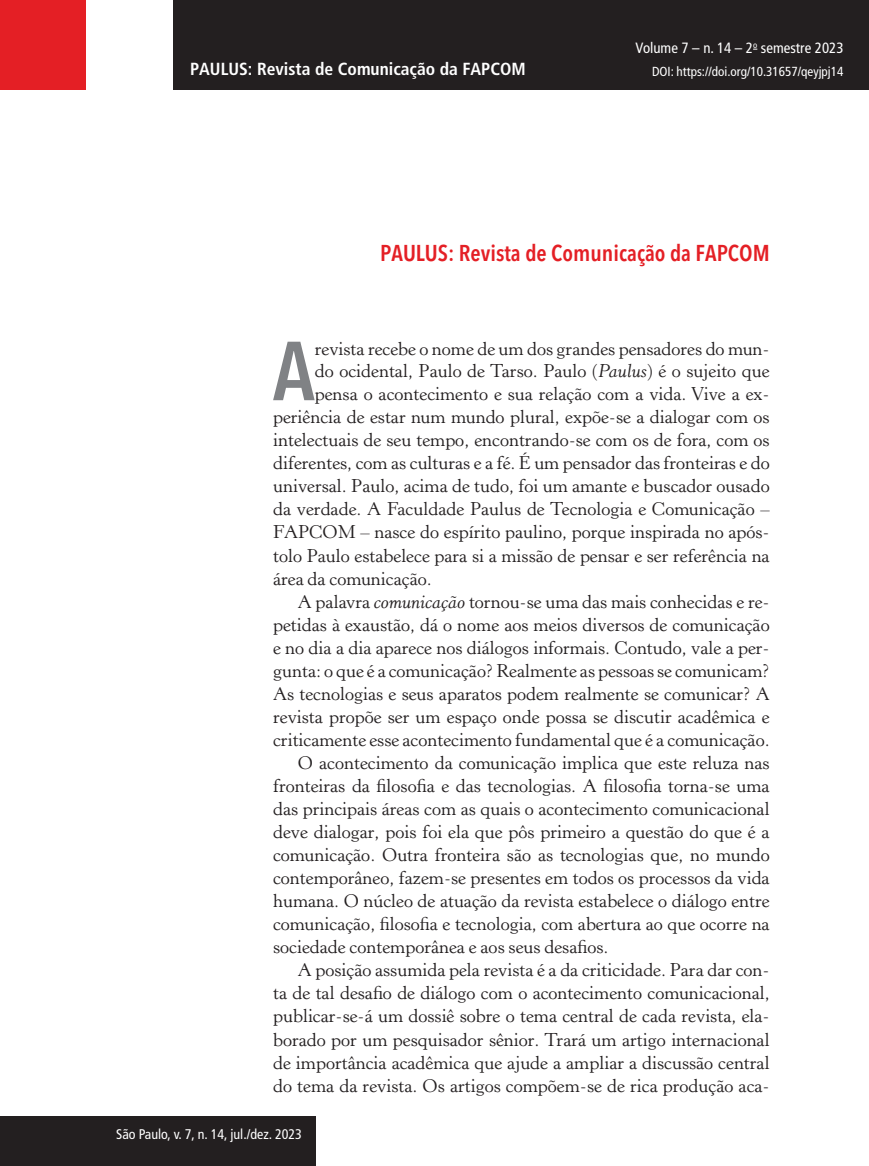
<style>
.page{position:relative;width:869px;height:1166px;background:#fff}
.page>*{position:absolute;margin:0;border:0;box-sizing:border-box;transform-origin:0 0}
.t1{font:600 condensed 82.6px "Avenir Next LT Pro";color:#808285}
.t2{font:600 condensed 22.75px "Avenir Next LT Pro";color:#e41f25}
.t3{font:500 19.25px "Aaux Office";color:#fff}
.t4{font:18.38px "Horley Old Style";color:#231f20}
.t5{font:700 condensed 17.5px "Frutiger";color:#fff}
.t6{font:condensed 14.88px "Frutiger LT Std";color:#fff}
.t7{font:condensed 14px "Frutiger LT Std";color:#fff}
.t8{font:condensed 13.12px "Frutiger LT Std";color:#fff}
.s1{font-style:italic}
</style>
<div class="page">
<div style="left:1px;top:1116px;width:314px;height:50px;background:#231f20"></div>
<div style="left:173px;top:0;width:695px;height:89px;background:#231f20"></div>
<div style="left:1px;top:0;width:84px;height:90px;background:#e41f25"></div>
<p class="t5" style="left:190px;top:58px;width:337px">PAULUS: Revista de Comunicação da FAPCOM</p>
<p class="t6" style="left:635px;top:39px;width:209px">Volume 7 – n. 14 – 2<sup>o</sup> semestre 2023</p>
<p class="t8" style="left:651px;top:64px;width:193px">DOI: https://doi.org/10.31657/qeyjpj14</p>
<p class="t3" style="left:827px;top:48px;width:10px">9</p>
<p class="t2" style="left:380px;top:239px;width:391px">PAULUS: Revista de Comunicação da FAPCOM</p>
<h1 class="t1" style="left:273px;top:321px;width:43px">A</h1>
<p class="t4" style="left:314px;top:338px;width:456px">revista recebe o nome de um dos grandes pensadores do mun-</p>
<p class="t4" style="left:314px;top:360px;width:456px">do ocidental, Paulo de Tarso. Paulo (<span class="s1">Paulus</span>) é o sujeito que</p>
<p class="t4" style="left:314px;top:383px;width:456px">pensa o acontecimento e sua relação com a vida. Vive a ex-</p>
<p class="t4" style="left:273px;top:406px;width:498px">periência de estar num mundo plural, expõe-se a dialogar com os</p>
<p class="t4" style="left:273px;top:429px;width:498px">intelectuais de seu tempo, encontrando-se com os de fora, com os</p>
<p class="t4" style="left:273px;top:452px;width:498px">diferentes, com as culturas e a fé. É um pensador das fronteiras e do</p>
<p class="t4" style="left:273px;top:475px;width:498px">universal. Paulo, acima de tudo, foi um amante e buscador ousado</p>
<p class="t4" style="left:273px;top:498px;width:498px">da verdade. A Faculdade Paulus de Tecnologia e Comunicação –</p>
<p class="t4" style="left:273px;top:521px;width:498px">FAPCOM – nasce do espírito paulino, porque inspirada no após-</p>
<p class="t4" style="left:273px;top:545px;width:498px">tolo Paulo estabelece para si a missão de pensar e ser referência na</p>
<p class="t4" style="left:273px;top:568px;width:160px">área da comunicação.</p>
<p class="t4" style="left:298px;top:591px;width:473px">A palavra <span class="s1">comunicação</span> tornou-se uma das mais conhecidas e re-</p>
<p class="t4" style="left:273px;top:614px;width:498px">petidas à exaustão, dá o nome aos meios diversos de comunicação</p>
<p class="t4" style="left:273px;top:637px;width:498px">e no dia a dia aparece nos diálogos informais. Contudo, vale a per-</p>
<p class="t4" style="left:273px;top:660px;width:498px">gunta: o que é a comunicação? Realmente as pessoas se comunicam?</p>
<p class="t4" style="left:273px;top:683px;width:498px">As tecnologias e seus aparatos podem realmente se comunicar? A</p>
<p class="t4" style="left:273px;top:706px;width:498px">revista propõe ser um espaço onde possa se discutir acadêmica e</p>
<p class="t4" style="left:273px;top:729px;width:498px">criticamente esse acontecimento fundamental que é a comunicação.</p>
<p class="t4" style="left:298px;top:752px;width:473px">O acontecimento da comunicação implica que este reluza nas</p>
<p class="t4" style="left:273px;top:775px;width:498px">fronteiras da filosofia e das tecnologias. A filosofia torna-se uma</p>
<p class="t4" style="left:273px;top:798px;width:498px">das principais áreas com as quais o acontecimento comunicacional</p>
<p class="t4" style="left:273px;top:821px;width:498px">deve dialogar, pois foi ela que pôs primeiro a questão do que é a</p>
<p class="t4" style="left:273px;top:844px;width:498px">comunicação. Outra fronteira são as tecnologias que, no mundo</p>
<p class="t4" style="left:273px;top:867px;width:498px">contemporâneo, fazem-se presentes em todos os processos da vida</p>
<p class="t4" style="left:273px;top:890px;width:498px">humana. O núcleo de atuação da revista estabelece o diálogo entre</p>
<p class="t4" style="left:273px;top:913px;width:498px">comunicação, filosofia e tecnologia, com abertura ao que ocorre na</p>
<p class="t4" style="left:273px;top:936px;width:337px">sociedade contemporânea e aos seus desafios.</p>
<p class="t4" style="left:298px;top:959px;width:473px">A posição assumida pela revista é a da criticidade. Para dar con-</p>
<p class="t4" style="left:273px;top:982px;width:498px">ta de tal desafio de diálogo com o acontecimento comunicacional,</p>
<p class="t4" style="left:273px;top:1005px;width:498px">publicar-se-á um dossiê sobre o tema central de cada revista, ela-</p>
<p class="t4" style="left:273px;top:1028px;width:498px">borado por um pesquisador sênior. Trará um artigo internacional</p>
<p class="t4" style="left:273px;top:1051px;width:498px">de importância acadêmica que ajude a ampliar a discussão central</p>
<p class="t4" style="left:273px;top:1074px;width:498px">do tema da revista. Os artigos compõem-se de rica produção aca-</p>
<p class="t7" style="left:116px;top:1126px;width:187px">São Paulo, v. 7, n. 14, jul./dez. 2023</p>
</div>
